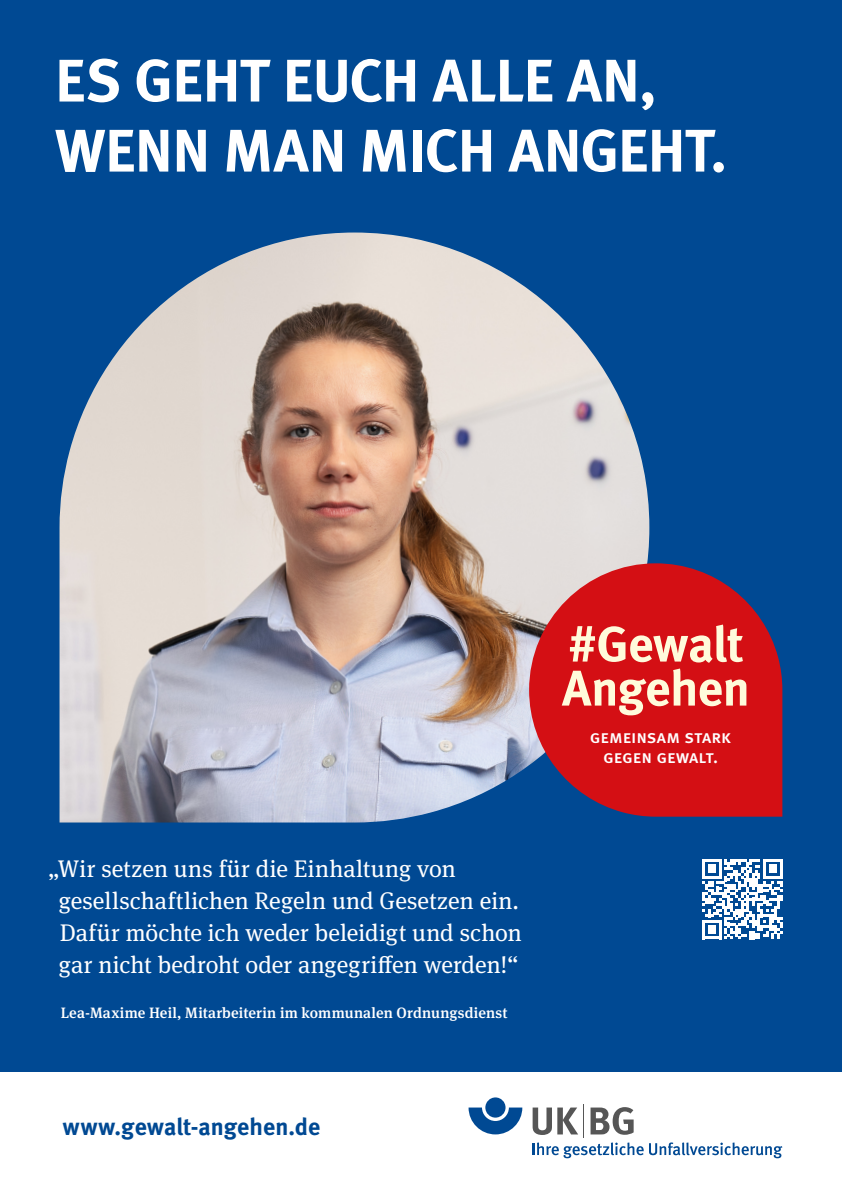
<style>
.page{position:relative;width:842px;height:1191px;background:#fff}
.page>*{position:absolute;margin:0;border:0;box-sizing:border-box;transform-origin:0 0}
.HL{font:700 60px/70px "DGUV Meta";color:#fff}
.t1{font:700 50px/44px "DGUV Meta";letter-spacing:-.005em;color:#fffbdb}
.Zitat{font:24px/32px "DGUV Meta Serif";letter-spacing:.005em;color:#fff}
.Zitat-2{font:700 24px "DGUV Meta";letter-spacing:.005em;color:#004993}
.t2{font:500 18px/20px "DGUV Meta";letter-spacing:-.01em;color:#fff;text-align:center}
.Zitat-3{font:500 15px "DGUV Meta Serif";letter-spacing:.01em;color:#fff}
</style>
<div class="page">
<div style="left:0;top:0;width:842px;height:1071px;background:#004993"></div>
<img style="left:60px;top:232px;width:589px;height:590px">
<svg style="left:468px;top:1107px;width:54px;height:27px"></svg>
<div style="left:485px;top:1097px;width:20px;height:20px;background:#004993;border-radius:50%"></div>
<svg style="left:532px;top:1142px;width:250px;height:16px"></svg>
<svg style="left:533px;top:1107px;width:45px;height:28px"></svg>
<svg style="left:590px;top:1107px;width:44px;height:27px"></svg>
<hr style="left:583px;top:1104px;width:1px;height:33px;background:#565656">
<svg style="left:702px;top:859px;width:80px;height:80px"></svg>
<svg style="left:529px;top:563px;width:253px;height:253px;background:#bf202c"></svg>
<h1 class="HL" style="left:55px;top:47px;width:673px">ES GEHT EUCH ALLE AN,<br>WENN MAN MICH ANGEHT.</h1>
<p class="Zitat" style="left:58px;top:853px;width:465px;text-indent:-10px">„Wir setzen uns für die Einhaltung von gesellschaftlichen Regeln und Gesetzen ein.<br>Dafür möchte ich weder beleidigt und schon gar nicht bedroht oder angegriffen werden!“</p>
<p class="Zitat-3" style="left:61px;top:1004px;width:448px">Lea-Maxime Heil, Mitarbeiterin im kommunalen Ordnungsdienst</p>
<p class="Zitat-2" style="left:63px;top:1112px;width:259px">www.gewalt-angehen.de</p>
<h2 class="t1" style="left:562px;top:623px;width:189px">#Gewalt<br>Angehen</h2>
<p class="t2" style="left:590px;top:727px;width:143px">gemeinsam stark gegen gewalt.</p>
</div>
